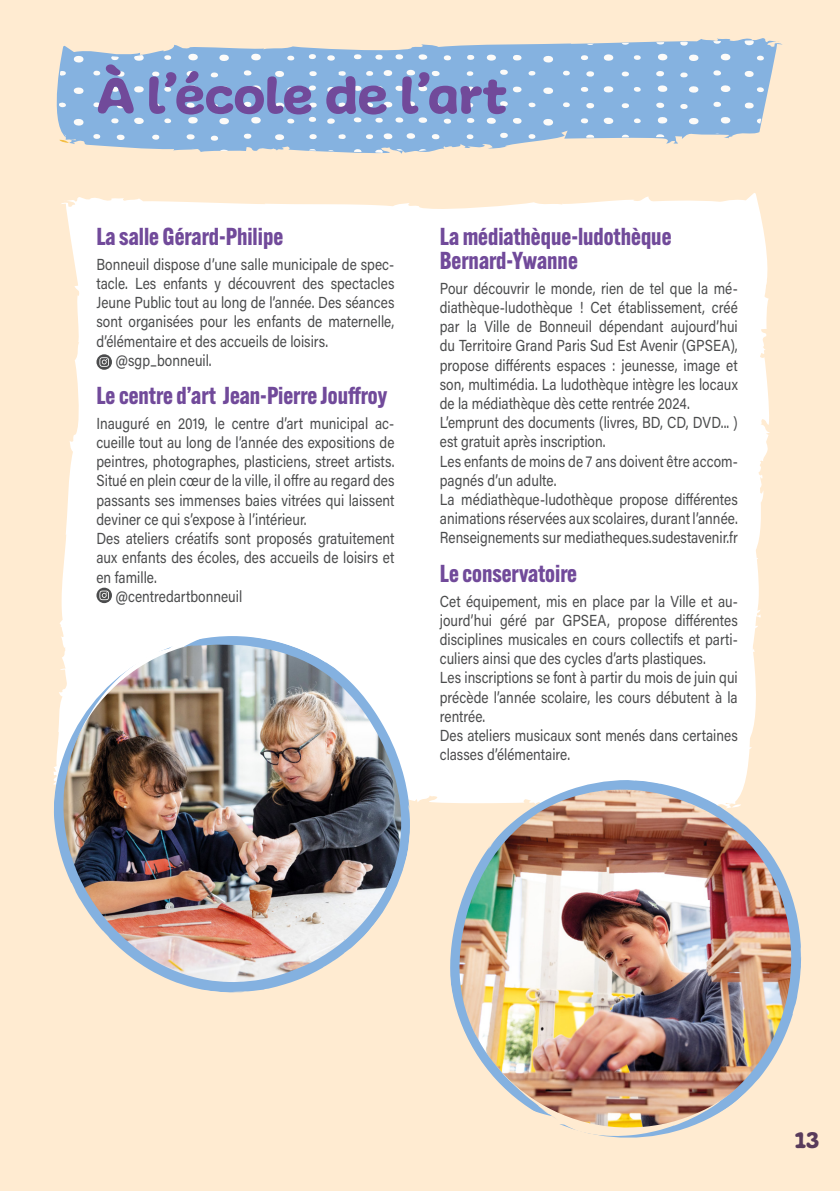
<style>
.page{position:relative;width:840px;height:1191px;background:#fff}
.page>*{position:absolute;margin:0;border:0;box-sizing:border-box;transform-origin:0 0}
.titre{font:54px "Freude";letter-spacing:-.01em;color:#714a9a;scale:1.1 1}
.titre_1{font:700 24px/24px "Alternate Gothic ATF";color:#714a9a}
.pagination{font:24px "Freude";color:#593b5b}
.TC{font:16px/19.2px "Acumin Variable Concept";color:#4b4c4d;text-align:justify;scale:.85 1}
</style>
<div class="page">
<div style="left:0;top:0;width:839px;height:1191px;background:#ffebd1"></div>
<svg style="left:57px;top:40px;width:719px;height:113px;background:#9ebedf"></svg>
<svg style="left:735px;top:327px;width:34px;height:285px;fill:#fff"></svg>
<div style="left:227px;top:337px;width:508px;height:98px;background:#fff"></div>
<div style="left:227px;top:435px;width:541px;height:137px;background:#fff"></div>
<div style="left:227px;top:498px;width:532px;height:115px;background:#fff"></div>
<div style="left:227px;top:327px;width:503px;height:99px;background:#fff"></div>
<div style="left:230px;top:327px;width:452px;height:54px;background:#fff"></div>
<svg style="left:61px;top:193px;width:708px;height:134px;background:#fffcfa"></svg>
<div style="left:227px;top:532px;width:530px;height:83px;background:#fff"></div>
<svg style="left:61px;top:208px;width:166px;height:407px;background:#fffcf9"></svg>
<div style="left:215px;top:615px;width:546px;height:134px;background:#fff"></div>
<div style="left:413px;top:661px;width:337px;height:141px;background:#fff"></div>
<div style="left:96px;top:233px;width:134px;height:167px;background:#fff"></div>
<img style="left:429px;top:780px;width:372px;height:358px">
<div style="left:60px;top:587px;width:155px;height:49px;background:#fff"></div>
<img style="left:53px;top:636px;width:360px;height:357px">
<p class="titre" style="left:96px;top:62px;width:374px">À l’école de l’art</p>
<p class="titre_1" style="left:96px;top:224px;width:188px">La salle Gérard-Philipe</p>
<p class="TC" style="left:96px;top:254px;width:352px">Bonneuil dispose d’une salle municipale de spec&shy;tacle. Les enfants y découvrent des spectacles Jeune Public tout au long de l’année. Des séances sont organisées pour les enfants de maternelle, d’élémentaire et des accueils de loisirs.</p>
<p class="TC" style="left:115px;top:350px;width:115px">@sgp–bonneuil.</p>
<p class="titre_1" style="left:96px;top:383px;width:292px">Le centre d’art Jean-Pierre Jouffroy</p>
<p class="TC" style="left:96px;top:413px;width:352px">Inauguré en 2019, le centre d’art municipal ac&shy;cueille tout au long de l’année des expositions de peintres, photographes, plasticiens, street artists.<br>Situé en plein cœur de la ville, il offre au regard des passants ses immenses baies vitrées qui laissent deviner ce qui s’expose à l’intérieur.</p>
<p class="TC" style="left:96px;top:528px;width:352px">Des ateliers créatifs sont proposés gratuitement aux enfants des écoles, des accueils de loisirs et en famille.</p>
<p class="TC" style="left:115px;top:586px;width:151px">@centredartbonneuil</p>
<p class="titre_1" style="left:439px;top:224px;width:233px">La médiathèque-ludothèque<br>Bernard-Ywanne</p>
<p class="TC" style="left:439px;top:278px;width:352px">Pour découvrir le monde, rien de tel que la mé&shy;diathèque-ludothèque ! Cet établissement, créé par la Ville de Bonneuil dépendant aujourd’hui du Territoire Grand Paris Sud Est Avenir (GPSEA), propose différents espaces : jeunesse, image et son, multimédia. La ludothèque intègre les locaux de la médiathèque dès cette rentrée 2024.</p>
<p class="TC" style="left:439px;top:412px;width:352px">L’emprunt des documents (livres, BD, CD, DVD... ) est gratuit après inscription.</p>
<p class="TC" style="left:439px;top:451px;width:352px">Les enfants de moins de 7 ans doivent être accom&shy;pagnés d’un adulte.</p>
<p class="TC" style="left:439px;top:489px;width:352px">La médiathèque-ludothèque propose différentes animations réservées aux scolaires, durant l’année.</p>
<p class="TC" style="left:439px;top:527px;width:352px">Renseignements sur mediatheques.sudestavenir.fr</p>
<p class="titre_1" style="left:439px;top:561px;width:139px">Le conservatoire</p>
<p class="TC" style="left:439px;top:591px;width:352px">Cet équipement, mis en place par la Ville et au&shy;jourd’hui géré par GPSEA, propose différentes disciplines musicales en cours collectifs et parti&shy;culiers ainsi que des cycles d’arts plastiques.</p>
<p class="TC" style="left:439px;top:667px;width:352px">Les inscriptions se font à partir du mois de juin qui précède l’année scolaire, les cours débutent à la rentrée.</p>
<p class="TC" style="left:439px;top:725px;width:352px">Des ateliers musicaux sont menés dans certaines classes d’élémentaire.</p>
<p class="pagination" style="left:794px;top:1124px;width:26px">13</p>
</div>
